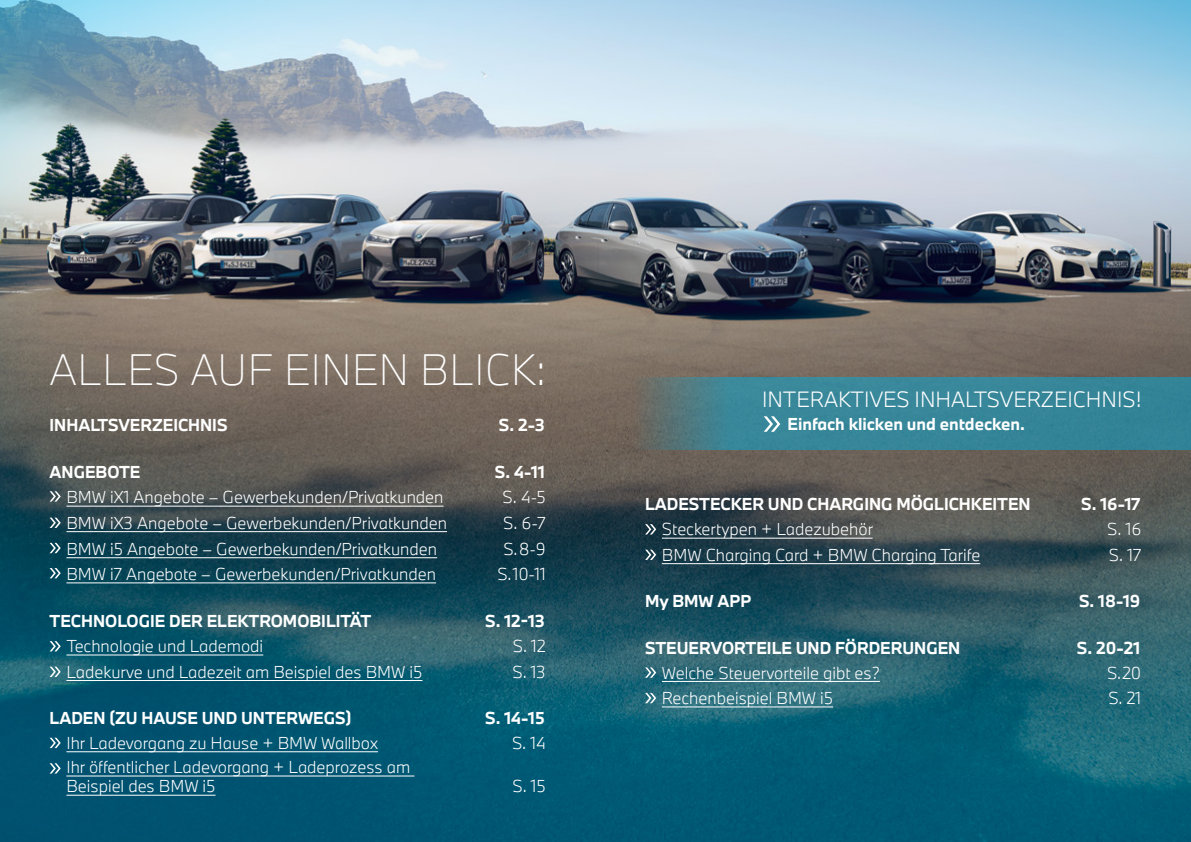
<style>
.page{position:relative;width:1191px;height:842px;background:#fff}
.page>*{position:absolute;margin:0;border:0;box-sizing:border-box;transform-origin:0 0}
.t1{font:100 40.8px "BMW Type Next";color:#fff}
.t2{font:300 20.5px "BMW Type Next";color:#fff}
.t3{font:300 16px/19.2px "BMW Type Next";color:#fff}
.t4{font:700 16px "BMW Type Next";color:#fff}
</style>
<div class="page">
<img style="left:0;top:0;width:1191px;height:842px">
<svg style="left:621px;top:377px;width:570px;height:73px;background:#3d8291"></svg>
<hr style="left:66px;top:751px;width:312px;height:1px;background:#fff">
<hr style="left:66px;top:776px;width:348px;height:1px;background:#fff">
<hr style="left:66px;top:795px;width:149px;height:1px;background:#fff">
<svg style="left:50px;top:738px;width:11px;height:10px"></svg>
<svg style="left:50px;top:641px;width:11px;height:10px"></svg>
<svg style="left:50px;top:763px;width:11px;height:10px"></svg>
<svg style="left:50px;top:667px;width:11px;height:10px"></svg>
<svg style="left:50px;top:543px;width:11px;height:10px"></svg>
<svg style="left:50px;top:568px;width:11px;height:10px"></svg>
<hr style="left:66px;top:557px;width:371px;height:1px;background:#fff">
<hr style="left:66px;top:582px;width:370px;height:1px;background:#fff">
<hr style="left:66px;top:655px;width:197px;height:1px;background:#fff">
<svg style="left:50px;top:518px;width:11px;height:10px"></svg>
<hr style="left:66px;top:531px;width:381px;height:1px;background:#fff">
<svg style="left:50px;top:491px;width:11px;height:11px"></svg>
<hr style="left:66px;top:506px;width:377px;height:1px;background:#fff">
<hr style="left:66px;top:680px;width:356px;height:1px;background:#fff">
<svg style="left:763px;top:416px;width:17px;height:16px"></svg>
<hr style="left:662px;top:681px;width:218px;height:1px;background:#fff">
<hr style="left:662px;top:538px;width:210px;height:1px;background:#fff">
<hr style="left:662px;top:706px;width:171px;height:1px;background:#fff">
<hr style="left:662px;top:563px;width:318px;height:1px;background:#fff">
<svg style="left:645px;top:667px;width:11px;height:11px"></svg>
<svg style="left:645px;top:524px;width:11px;height:10px"></svg>
<svg style="left:645px;top:693px;width:11px;height:10px"></svg>
<svg style="left:645px;top:550px;width:11px;height:10px"></svg>
<h1 class="t1" style="left:50px;top:342px;width:498px">ALLES AUF EINEN BLICK:</h1>
<p class="t4" style="left:50px;top:414px;width:179px">INHALTSVERZEICHNIS</p>
<p class="t4" style="left:499px;top:414px;width:47px">S. 2-3</p>
<p class="t4" style="left:50px;top:461px;width:92px">ANGEBOTE</p>
<p class="t4" style="left:495px;top:461px;width:51px">S. 4-11</p>
<p class="t3" style="left:66px;top:487px;width:378px">BMW iX1 Angebote – Gewerbekunden/Privatkunden</p>
<p class="t3" style="left:502px;top:487px;width:45px">S. 4-5</p>
<p class="t3" style="left:66px;top:513px;width:382px">BMW iX3 Angebote – Gewerbekunden/Privatkunden</p>
<p class="t3" style="left:503px;top:513px;width:44px">S. 6-7</p>
<p class="t3" style="left:66px;top:536px;width:372px;line-height:25.1px">BMW i5 Angebote – Gewerbekunden/Privatkunden<br>BMW i7 Angebote – Gewerbekunden/Privatkunden</p>
<p class="t3" style="left:497px;top:536px;width:50px;line-height:25.2px;text-align:center">S. 8-9<br>S. 10-11</p>
<p class="t4" style="left:50px;top:610px;width:323px">TECHNOLOGIE DER ELEKTROMOBILITÄT</p>
<p class="t4" style="left:485px;top:610px;width:61px">S. 12-13</p>
<p class="t3" style="left:66px;top:636px;width:198px">Technologie und Lademodi</p>
<p class="t3" style="left:513px;top:636px;width:35px">S. 12</p>
<p class="t3" style="left:66px;top:662px;width:357px">Ladekurve und Ladezeit am Beispiel des BMW i5</p>
<p class="t3" style="left:512px;top:662px;width:35px">S. 13</p>
<p class="t4" style="left:50px;top:707px;width:303px">LADEN (ZU HAUSE UND UNTERWEGS)</p>
<p class="t4" style="left:485px;top:707px;width:61px">S. 14-15</p>
<p class="t3" style="left:66px;top:733px;width:313px">Ihr Ladevorgang zu Hause + BMW Wallbox</p>
<p class="t3" style="left:512px;top:733px;width:35px">S. 14</p>
<p class="t3" style="left:512px;top:776px;width:35px">S. 15</p>
<p class="t3" style="left:66px;top:757px;width:345px">Ihr öffentlicher Ladevorgang + Ladeprozess am<br>Beispiel des BMW i5</p>
<p class="t2" style="left:762px;top:385px;width:381px">INTERAKTIVES INHALTSVERZEICHNIS!</p>
<p class="t4" style="left:787px;top:413px;width:239px">Einfach klicken und entdecken.</p>
<p class="t4" style="left:645px;top:493px;width:387px">LADESTECKER UND CHARGING MÖGLICHKEITEN</p>
<p class="t4" style="left:1081px;top:493px;width:60px">S. 16-17</p>
<p class="t3" style="left:662px;top:519px;width:213px">Steckertypen + Ladezubehör</p>
<p class="t3" style="left:662px;top:545px;width:320px">BMW Charging Card + BMW Charging Tarife</p>
<p class="t3" style="left:1107px;top:519px;width:36px">S. 16</p>
<p class="t3" style="left:1109px;top:545px;width:34px">S. 17</p>
<p class="t4" style="left:645px;top:590px;width:108px">My BMW APP</p>
<p class="t4" style="left:1079px;top:590px;width:63px">S. 18-19</p>
<p class="t4" style="left:645px;top:637px;width:317px">STEUERVORTEILE UND FÖRDERUNGEN</p>
<p class="t4" style="left:1076px;top:637px;width:65px">S. 20-21</p>
<p class="t3" style="left:662px;top:663px;width:219px">Welche Steuervorteile gibt es?</p>
<p class="t3" style="left:662px;top:688px;width:173px">Rechenbeispiel BMW i5</p>
<p class="t3" style="left:1107px;top:663px;width:36px">S. 20</p>
<p class="t3" style="left:1108px;top:688px;width:35px">S. 21</p>
</div>
